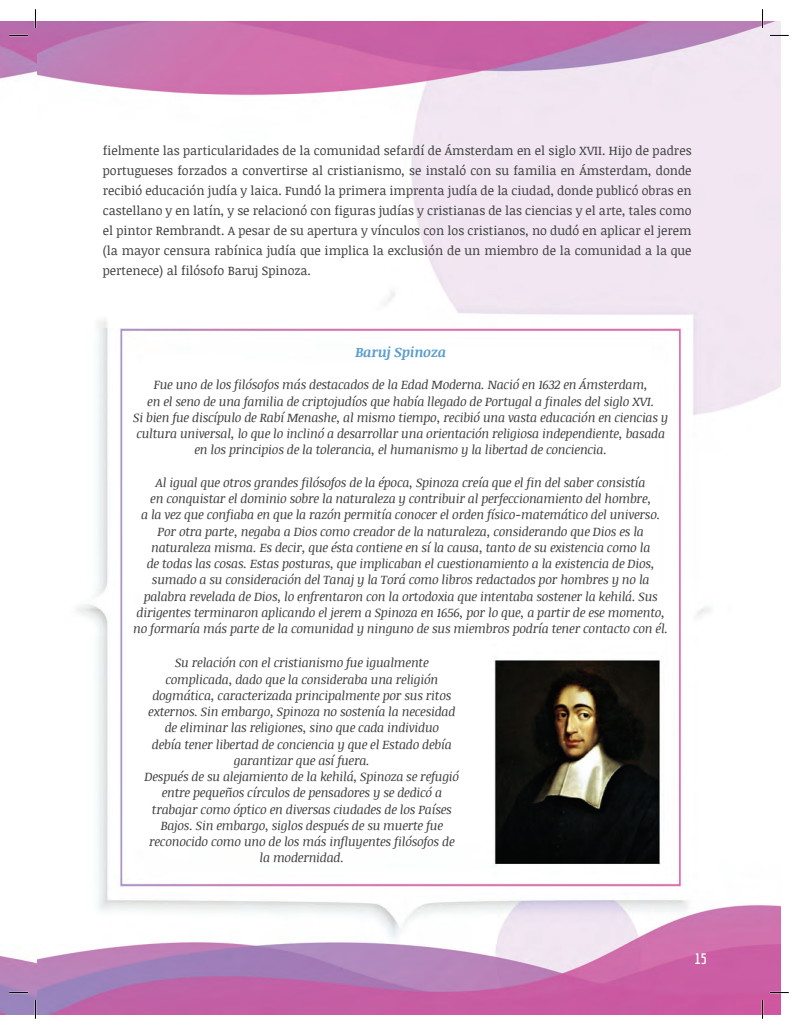
<style>
.page{position:relative;width:798px;height:1028px;background:#fff}
.page>*{position:absolute;margin:0;border:0;box-sizing:border-box;transform-origin:0 0}
.t1{font:700 15px "Economica";color:#fff}
.t2{font:italic 700 13.75px "Noticia Text";letter-spacing:-.02em;color:#5e9ecb}
.t3{font:italic 12.5px/16.2px "Noticia Text";letter-spacing:-.02em;color:#3e3e3f;text-align:center}
.t4{font:12.5px/20px "Noticia Text";color:#3e3e3f;text-align:justify}
</style>
<div class="page">
<img style="left:0;top:21px;width:780px;height:993px">
<svg style="left:9px;top:35px;width:19px;height:1px"></svg>
<svg style="left:769px;top:35px;width:19px;height:1px"></svg>
<svg style="left:9px;top:991px;width:19px;height:2px"></svg>
<svg style="left:769px;top:991px;width:19px;height:2px"></svg>
<svg style="left:35px;top:9px;width:1px;height:19px"></svg>
<svg style="left:35px;top:1000px;width:1px;height:18px"></svg>
<svg style="left:761px;top:9px;width:2px;height:19px"></svg>
<svg style="left:761px;top:1000px;width:2px;height:18px"></svg>
<p class="t4" style="left:103px;top:140px;width:590px">fielmente las particularidades de la comunidad sefardí de Ámsterdam en el siglo XVII. Hijo de padres portugueses forzados a convertirse al cristianismo, se instaló con su familia en Ámsterdam, donde recibió educación judía y laica. Fundó la primera imprenta judía de la ciudad, donde publicó obras en castellano y en latín, y se relacionó con figuras judías y cristianas de las ciencias y el arte, tales como el pintor Rembrandt. A pesar de su apertura y vínculos con los cristianos, no dudó en aplicar el jerem (la mayor censura rabínica judía que implica la exclusión de un miembro de la comunidad a la que pertenece) al filósofo Baruj Spinoza.</p>
<p class="t2" style="left:355px;top:342px;width:92px">Baruj Spinoza</p>
<p class="t3" style="left:133px;top:376px;width:536px">Fue uno de los filósofos más destacados de la Edad Moderna. Nació en 1632 en Ámsterdam,<br>en el seno de una familia de criptojudíos que había llegado de Portugal a finales del siglo XVI.<br>Si bien fue discípulo de Rabí Menashe, al mismo tiempo, recibió una vasta educación en ciencias y cultura universal, lo que lo inclinó a desarrollar una orientación religiosa independiente, basada en los principios de la tolerancia, el humanismo y la libertad de conciencia.</p>
<p class="t3" style="left:133px;top:474px;width:536px">Al igual que otros grandes filósofos de la época, Spinoza creía que el fin del saber consistía<br>en conquistar el dominio sobre la naturaleza y contribuir al perfeccionamiento del hombre,<br>a la vez que confiaba en que la razón permitía conocer el orden físico-matemático del universo.<br>Por otra parte, negaba a Dios como creador de la naturaleza, considerando que Dios es la naturaleza misma. Es decir, que ésta contiene en sí la causa, tanto de su existencia como la<br>de todas las cosas. Estas posturas, que implicaban el cuestionamiento a la existencia de Dios, sumado a su consideración del Tanaj y la Torá como libros redactados por hombres y no la palabra revelada de Dios, lo enfrentaron con la ortodoxia que intentaba sostener la kehilá. Sus dirigentes terminaron aplicando el jerem a Spinoza en 1656, por lo que, a partir de ese momento, no formaría más parte de la comunidad y ninguno de sus miembros podría tener contacto con él.</p>
<p class="t3" style="left:144px;top:654px;width:316px">Su relación con el cristianismo fue igualmente complicada, dado que la consideraba una religión dogmática, caracterizada principalmente por sus ritos externos. Sin embargo, Spinoza no sostenía la necesidad de eliminar las religiones, sino que cada individuo<br>debía tener libertad de conciencia y que el Estado debía garantizar que así fuera.<br>Después de su alejamiento de la kehilá, Spinoza se refugió entre pequeños círculos de pensadores y se dedicó a trabajar como óptico en diversas ciudades de los Países Bajos. Sin embargo, siglos después de su muerte fue reconocido como uno de los más influyentes filósofos de la modernidad.</p>
<p class="t1" style="left:694px;top:950px;width:14px">15</p>
</div>
